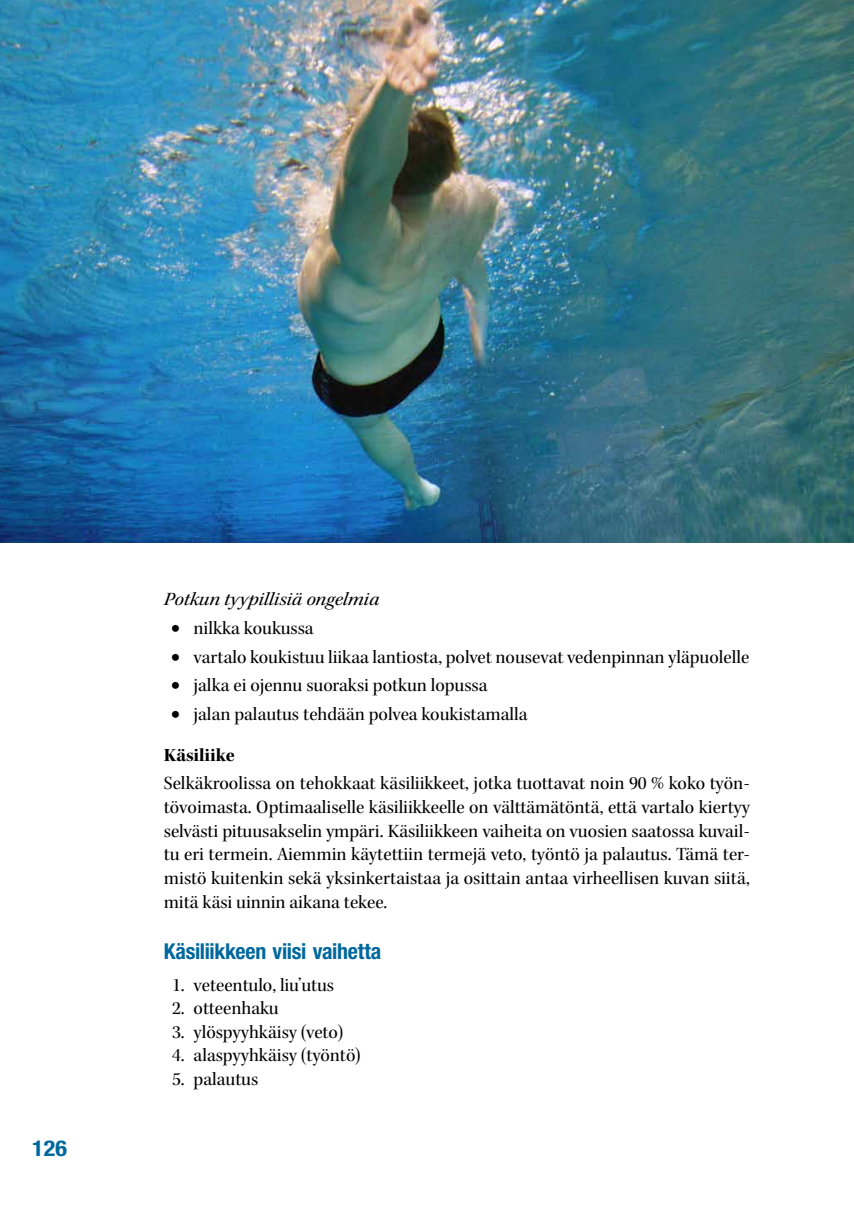
<style>
.page{position:relative;width:854px;height:1231px;background:#fff}
.page>*{position:absolute;margin:0;border:0;box-sizing:border-box;transform-origin:0 0}
.t1{font:700 condensed 21.88px "Helvetica Neue LT Std";letter-spacing:-.015em;color:#00689d}
.t2{font:700 condensed 21.88px "Helvetica Neue LT Std";letter-spacing:-.015em;color:#00689d;scale:1.1 1}
.t3{font:19.25px/23.6px "Kepler Std Scn Subh";color:#000;text-align:justify;scale:1.1 1}
.t4{font:19.25px "Kepler Std Scn It Subh";letter-spacing:-.005em;color:#000;scale:1.2 1}
.t5{font:19.25px "Kepler Std Bold Scn Subh";color:#000;scale:1.1 1}
</style>
<div class="page">
<img style="left:0;top:0;width:853px;height:542px">
<p class="t2" style="left:32px;top:1135px;width:33px">126</p>
<p class="t4" style="left:164px;top:588px;width:181px">Potkun tyypillisiä ongelmia</p>
<p class="t3" style="left:171px;top:616px;width:131px">• nilkka koukussa</p>
<p class="t3" style="left:171px;top:645px;width:527px">• vartalo koukistuu liikaa lantiosta, polvet nousevat vedenpinnan yläpuolelle</p>
<p class="t3" style="left:171px;top:673px;width:289px">• jalka ei ojennu suoraksi potkun lopussa</p>
<p class="t3" style="left:171px;top:702px;width:325px">• jalan palautus tehdään polvea koukistamalla</p>
<p class="t5" style="left:164px;top:744px;width:66px">Käsiliike</p>
<p class="t3" style="left:164px;top:771px;width:534px">Selkäkroolissa on tehokkaat käsiliikkeet, jotka tuottavat noin 90 % koko työn&shy;tövoimasta. Optimaaliselle käsiliikkeelle on välttämätöntä, että vartalo kiertyy selvästi pituusakselin ympäri. Käsiliikkeen vaiheita on vuosien saatossa kuvail&shy;tu eri termein. Aiemmin käytettiin termejä veto, työntö ja palautus. Tämä ter&shy;mistö kuitenkin sekä yksinkertaistaa ja osittain antaa virheellisen kuvan siitä, mitä käsi uinnin aikana tekee.</p>
<p class="t1" style="left:164px;top:938px;width:219px">Käsiliikkeen viisi vaihetta</p>
<p class="t3" style="left:172px;top:972px;width:149px">1. veteentulo, liu’utus</p>
<p class="t3" style="left:172px;top:996px;width:98px">2. otteenhaku</p>
<p class="t3" style="left:172px;top:1020px;width:157px">3. ylöspyyhkäisy (veto)</p>
<p class="t3" style="left:172px;top:1043px;width:173px">4. alaspyyhkäisy (työntö)</p>
<p class="t3" style="left:172px;top:1067px;width:80px">5. palautus</p>
</div>
